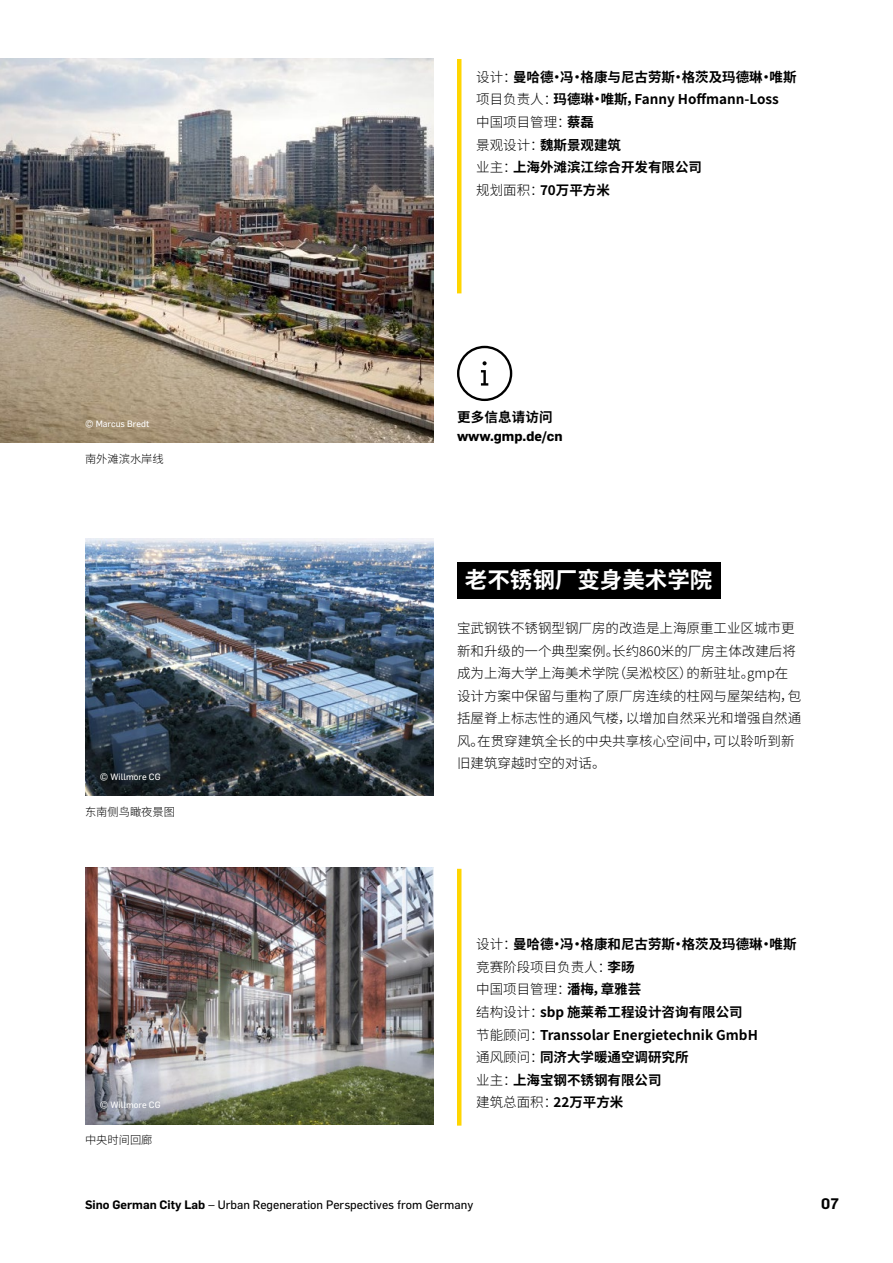
<style>
.page{position:relative;width:893px;height:1263px;background:#fff}
.page>*{position:absolute;margin:0;border:0;box-sizing:border-box;transform-origin:0 0}
.t1{font:700 22.5px "Noto Sans SC";color:#fff}
.t2{font:600 15px "Flama";color:#000}
.t3{font:700 13.5px/22.5px "Noto Sans SC";color:#000}
.t4{font:300 13.5px/22.5px "Noto Sans SC";color:#000}
.t5{font:700 13.5px "Flama";color:#000}
.t6{font:12px "Flama";color:#000}
.t7{font:300 11.25px "Noto Sans SC";color:#000}
.t8{font:9px "Flama";color:#fff}
.s1{font-weight:300}
.s2{font-weight:600}
</style>
<div class="page">
<hr style="left:457px;top:869px;width:4px;height:256px;background:#ffd500">
<hr style="left:457px;top:59px;width:4px;height:234px;background:#ffd500">
<div style="left:457px;top:562px;width:264px;height:36px;background:#000"></div>
<img style="left:0;top:59px;width:433px;height:383px">
<img style="left:85px;top:868px;width:348px;height:257px">
<img style="left:85px;top:539px;width:349px;height:257px">
<svg style="left:457px;top:346px;width:55px;height:55px"></svg>
<p class="t8" style="left:85px;top:419px;width:66px">© Marcus Bredt</p>
<p class="t7" style="left:85px;top:453px;width:80px">南外滩滨水岸线</p>
<p class="t8" style="left:100px;top:771px;width:62px">© Willmore CG</p>
<p class="t7" style="left:85px;top:806px;width:91px">东南侧鸟瞰夜景图</p>
<p class="t8" style="left:100px;top:1099px;width:62px">© Willmore CG</p>
<p class="t7" style="left:85px;top:1134px;width:69px">中央时间回廊</p>
<p class="t3" style="left:476px;top:66px;width:322px"><span class="s1">设计：</span>曼哈德·冯·格康与尼古劳斯·格茨及玛德琳·唯斯<span class="s1">项目负责人：</span>玛德琳·唯斯，Fanny Hoffmann-Loss<br><span class="s1">中国项目管理：</span>蔡磊<br><span class="s1">景观设计：</span>魏斯景观建筑<br><span class="s1">业主：</span>上海外滩滨江综合开发有限公司<br><span class="s1">规划面积：</span>70万平方米</p>
<p class="t3" style="left:457px;top:406px;width:97px">更多信息请访问</p>
<p class="t5" style="left:457px;top:427px;width:107px">www.gmp.de/cn</p>
<h1 class="t1" style="left:465px;top:567px;width:249px">老不锈钢厂变身美术学院</h1>
<p class="t4" style="left:457px;top:617px;width:346px">宝武钢铁不锈钢型钢厂房的改造是上海原重工业区城市更新和升级的一个典型案例。长约860米的厂房主体改建后将成为上海大学上海美术学院（吴淞校区）的新驻址。gmp在设计方案中保留与重构了原厂房连续的柱网与屋架结构，包括屋脊上标志性的通风气楼，以增加自然采光和增强自然通风。在贯穿建筑全长的中央共享核心空间中，可以聆听到新旧建筑穿越时空的对话。</p>
<p class="t3" style="left:476px;top:933px;width:322px"><span class="s1">设计：</span>曼哈德·冯·格康和尼古劳斯·格茨及玛德琳·唯斯<span class="s1">竞赛阶段项目负责人：</span>李旸<br><span class="s1">中国项目管理：</span>潘梅，章雅芸<br><span class="s1">结构设计：</span>sbp 施莱希工程设计咨询有限公司<br><span class="s1">节能顾问：</span>Transsolar Energietechnik GmbH<br><span class="s1">通风顾问：</span>同济大学暖通空调研究所<br><span class="s1">业主：</span>上海宝钢不锈钢有限公司<br><span class="s1">建筑总面积：</span>22万平方米</p>
<p class="t6" style="left:85px;top:1197px;width:390px"><span class="s2">Sino German City Lab</span> – Urban Regeneration Perspectives from Germany</p>
<p class="t2" style="left:821px;top:1193px;width:19px">07</p>
</div>
